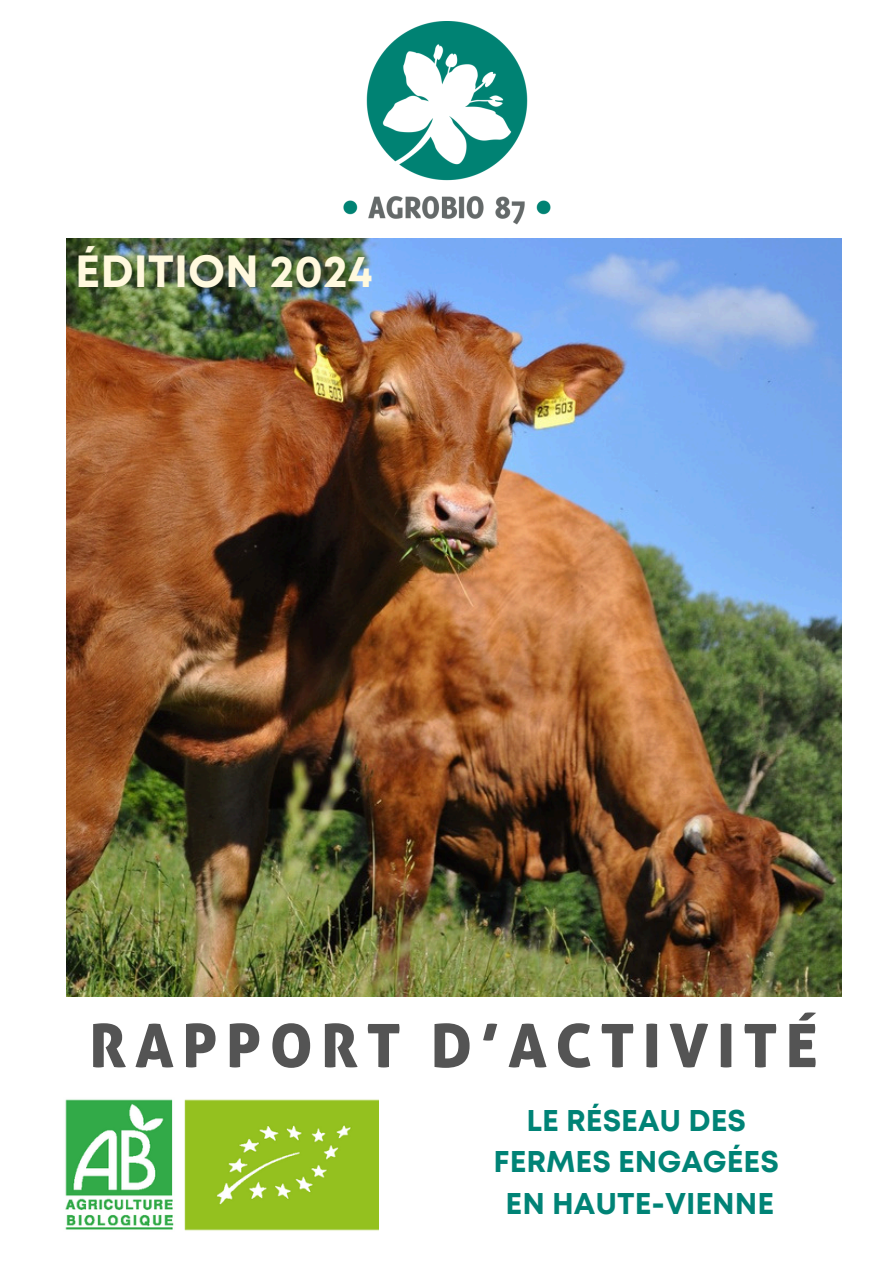
<style>
.page{position:relative;width:894px;height:1264px;background:#fff}
.page>*{position:absolute;margin:0;border:0;box-sizing:border-box;transform-origin:0 0}
.t1{font:60px "Aller Display";letter-spacing:.145em;color:#545454}
.t2{font:700 45px "Mont";color:#fff9de}
.t3{font:700 30px/41.7px "Mont";color:#008376;text-align:center}
</style>
<div class="page">
<img style="left:344px;top:21px;width:206px;height:204px">
<img style="left:65px;top:1099px;width:314px;height:132px">
<img style="left:67px;top:239px;width:774px;height:757px">
<h1 class="t2" style="left:75px;top:254px;width:299px">ÉDITION 2024</h1>
<p class="t1" style="left:89px;top:1011px;width:729px">RAPPORT D’ACTIVITÉ</p>
<p class="t3" style="left:493px;top:1101px;width:287px">LE RÉSEAU DES<br>FERMES ENGAGÉES</p>
<h2 class="t3" style="left:505px;top:1184px;width:270px">EN HAUTE-VIENNE</h2>
</div>
